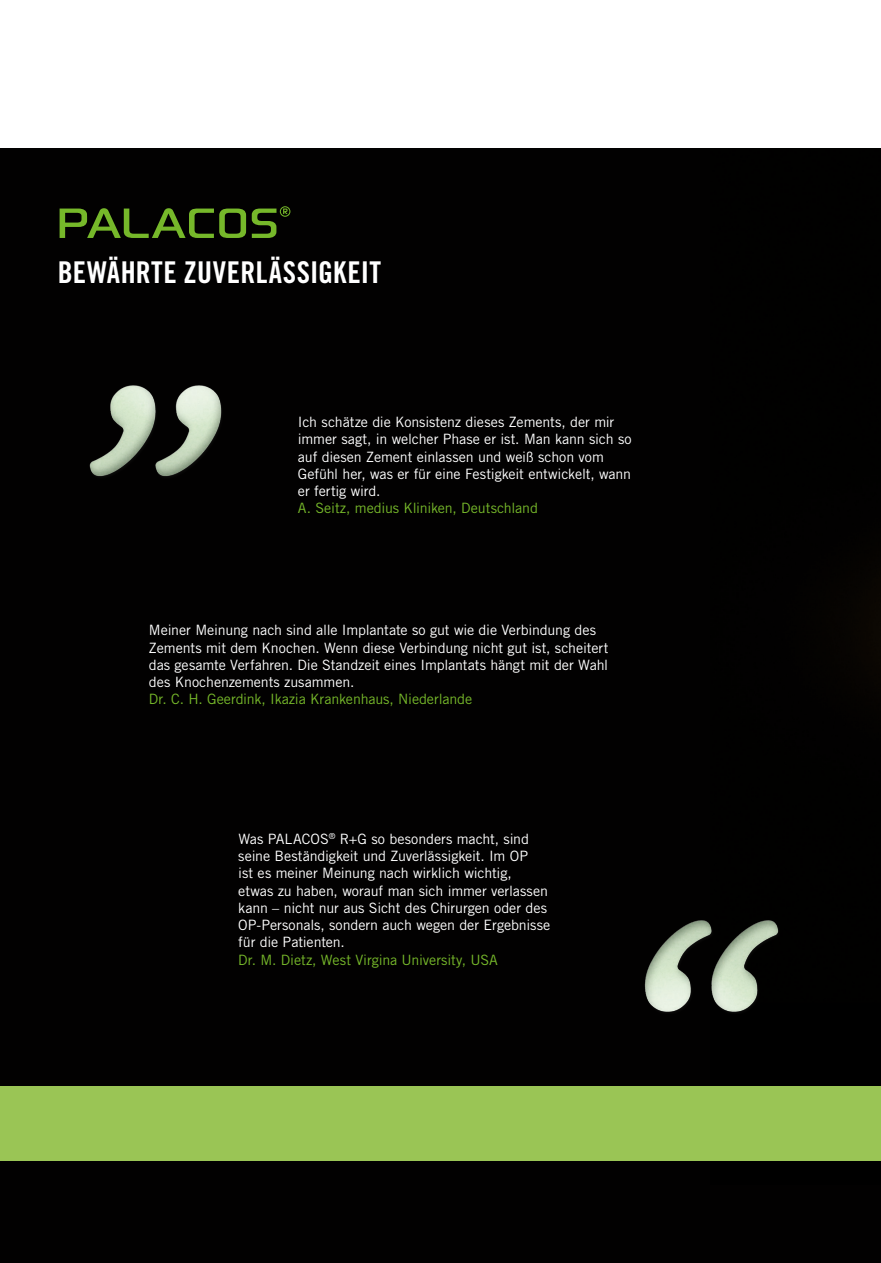
<style>
.page{position:relative;width:881px;height:1263px;background:#fff}
.page>*{position:absolute;margin:0;border:0;box-sizing:border-box;transform-origin:0 0}
.t1{font:30px "Trade Gothic LT Pro Bd Cn 20";letter-spacing:.01em;color:#fff}
.t2{font:14.25px/17.2px "Trade Gothic LT Pro";letter-spacing:-.01em;color:#fff}
.t3{font:14.25px "Trade Gothic LT Pro";letter-spacing:-.01em;color:#76b82a}
</style>
<div class="page">
<div style="left:0;top:149px;width:880px;height:1114px;background:#020101"></div>
<svg style="left:60px;top:208px;width:186px;height:30px"></svg>
<svg style="left:252px;top:206px;width:38px;height:32px"></svg>
<img style="left:89px;top:385px;width:133px;height:92px">
<img style="left:644px;top:920px;width:135px;height:92px">
<div style="left:0;top:1086px;width:880px;height:75px;background:#9ac555"></div>
<h1 class="t1" style="left:58px;top:254px;width:324px">BEWÄHRTE ZUVERLÄSSIGKEIT</h1>
<p class="t2" style="left:298px;top:413px;width:335px">Ich schätze die Konsistenz dieses Zements, der mir immer sagt, in welcher Phase er ist. Man kann sich so auf diesen Zement einlassen und weiß schon vom Gefühl her, was er für eine Festigkeit entwickelt, wann er fertig wird.</p>
<p class="t3" style="left:298px;top:500px;width:241px">A. Seitz, medius Kliniken, Deutschland</p>
<p class="t2" style="left:149px;top:621px;width:461px">Meiner Meinung nach sind alle Implantate so gut wie die Verbindung des Zements mit dem Knochen. Wenn diese Verbindung nicht gut ist, scheitert das gesamte Verfahren. Die Standzeit eines Implantats hängt mit der Wahl des Knochenzements zusammen.</p>
<p class="t3" style="left:149px;top:691px;width:324px">Dr. C. H. Geerdink, Ikazia Krankenhaus, Niederlande</p>
<p class="t2" style="left:238px;top:830px;width:313px">Was PALACOS<sup>®</sup> R+G so besonders macht, sind seine Beständigkeit und Zuverlässigkeit. Im OP<br>ist es meiner Meinung nach wirklich wichtig, etwas zu haben, worauf man sich immer verlassen kann – nicht nur aus Sicht des Chirurgen oder des OP-Personals, sondern auch wegen der Ergebnisse für die Patienten.</p>
<p class="t3" style="left:238px;top:951px;width:261px">Dr. M. Dietz, West Virgina University, USA</p>
</div>
